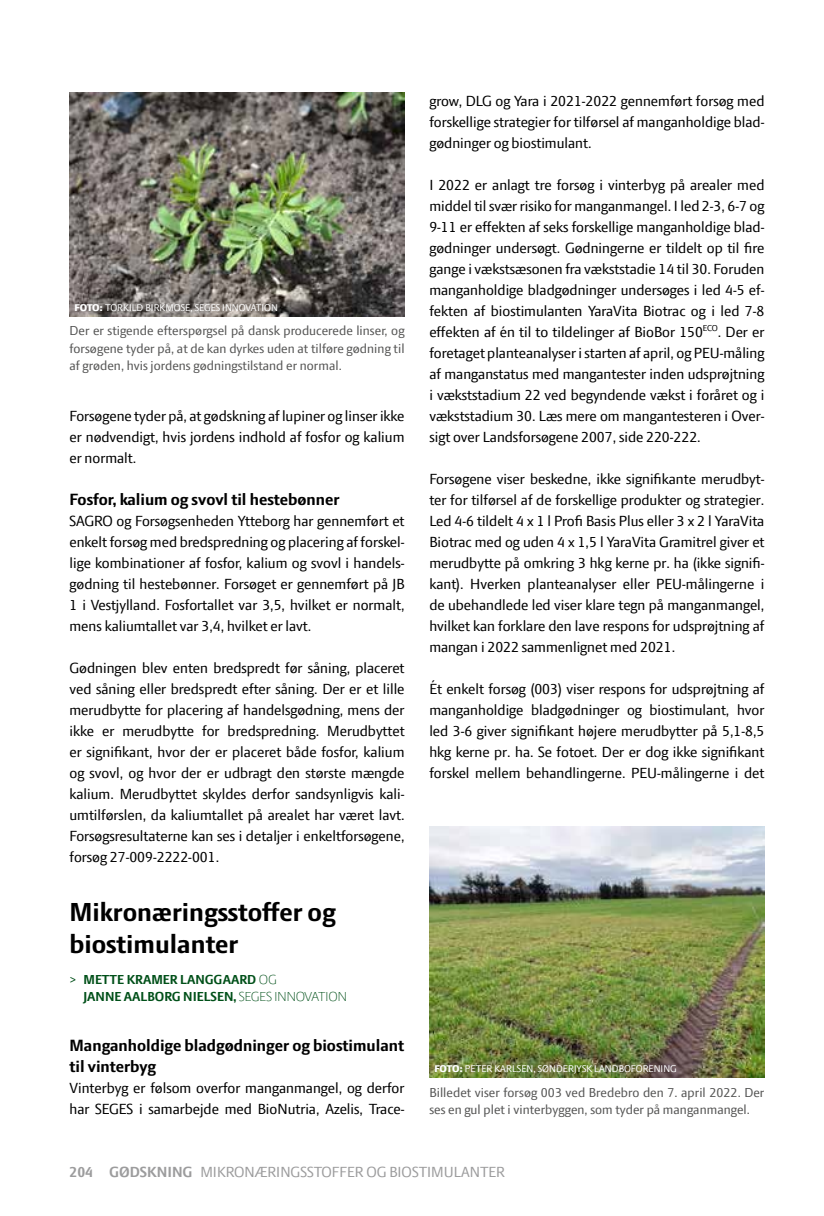
<style>
.page{position:relative;width:824px;height:1216px;background:#fff}
.page>*{position:absolute;margin:0;border:0;box-sizing:border-box;transform-origin:0 0}
.t1{font:700 28px/31.5px "LF Press Sans";color:#000}
.t2{font:700 17.5px/21px "LF Press Sans";color:#000}
.t3{font:15.75px/21px "LF Press Sans";color:#000;text-align:justify}
.t4{font:15.75px "LF Press Sans";color:#9c9c9d}
.t5{font:14px/17.5px "LF Press Sans";letter-spacing:.005em;color:#565655;text-align:justify}
.t6{font:700 14px/16.8px "LF Press Sans";color:#005019}
.t7{font:10.5px "LF Press Sans";letter-spacing:.005em;color:#fff}
.s1{font-weight:800}
.s2{font-weight:400}
.s3{font-weight:300}
.s4{font-weight:700}
</style>
<div class="page">
<img style="left:69px;top:93px;width:335px;height:223px">
<img style="left:429px;top:826px;width:335px;height:251px">
<p class="t7" style="left:74px;top:302px;width:205px"><span class="s1">FOTO:</span> TORKILD BIRKMOSE, SEGES INNOVATION</p>
<p class="t5" style="left:69px;top:322px;width:336px">Der er stigende efterspørgsel på dansk producerede linser, og forsøgene tyder på, at de kan dyrkes uden at tilføre gødning til af grøden, hvis jordens gødningstilstand er normal.</p>
<p class="t3" style="left:69px;top:405px;width:336px">Forsøgene tyder på, at gødskning af lupiner og linser ikke er nødvendigt, hvis jordens indhold af fosfor og kalium er normalt.</p>
<p class="t2" style="left:69px;top:488px;width:271px">Fosfor, kalium og svovl til hestebønner</p>
<p class="t3" style="left:69px;top:510px;width:336px">SAGRO og Forsøgsenheden Ytteborg har gennemført et enkelt forsøg med bredspredning og placering af forskel&shy;lige kombinationer af fosfor, kalium og svovl i handels&shy;gødning til hestebønner. Forsøget er gennemført på JB 1 i Vestjylland. Fosfortallet var 3,5, hvilket er normalt, mens kaliumtallet var 3,4, hvilket er lavt.</p>
<p class="t3" style="left:69px;top:657px;width:336px">Gødningen blev enten bredspredt før såning, placeret ved såning eller bredspredt efter såning. Der er et lille merudbytte for placering af handelsgødning, mens der ikke er merudbytte for bredspredning. Merudbyttet er signifikant, hvor der er placeret både fosfor, kalium og svovl, og hvor der er udbragt den største mængde kalium. Merudbyttet skyldes derfor sandsynligvis kali&shy;umtilførslen, da kaliumtallet på arealet har været lavt.<br>Forsøgsresultaterne kan ses i detaljer i enkeltforsøgene, forsøg 27-009-2222-001.</p>
<h1 class="t1" style="left:69px;top:896px;width:268px">Mikronæringsstoffer og biostimulanter</h1>
<p class="t6" style="left:83px;top:971px;width:265px;text-indent:-14px"><span class="s2">&gt;</span> METTE KRAMER LANGGAARD <span class="s3">OG<br></span>JANNE AALBORG NIELSEN, <span class="s3">SEGES INNOVATION</span></p>
<p class="t2" style="left:69px;top:1034px;width:336px">Manganholdige bladgødninger og biostimulant til vinterbyg</p>
<p class="t3" style="left:69px;top:1077px;width:336px">Vinterbyg er følsom overfor manganmangel, og derfor har SEGES i samarbejde med BioNutria, Azelis, Trace-</p>
<p class="t3" style="left:429px;top:90px;width:336px">grow, DLG og Yara i 2021-2022 gennemført forsøg med forskellige strategier for tilførsel af manganholdige blad&shy;gødninger og biostimulant.</p>
<p class="t3" style="left:429px;top:174px;width:336px">I 2022 er anlagt tre forsøg i vinterbyg på arealer med middel til svær risiko for manganmangel. I led 2-3, 6-7 og 9-11 er effekten af seks forskellige manganholdige blad&shy;gødninger undersøgt. Gødningerne er tildelt op til fire gange i vækstsæsonen fra vækststadie 14 til 30. Foruden manganholdige bladgødninger undersøges i led 4-5 ef&shy;fekten af biostimulanten YaraVita Biotrac og i led 7-8 effekten af én til to tildelinger af BioBor 150<sup>ECO</sup>. Der er foretaget planteanalyser i starten af april, og PEU-måling af manganstatus med mangantester inden udsprøjtning i vækststadium 22 ved begyndende vækst i foråret og i vækststadium 30. Læs mere om mangantesteren i Over&shy;sigt over Landsforsøgene 2007, side 220-222.</p>
<p class="t3" style="left:429px;top:468px;width:336px">Forsøgene viser beskedne, ikke signifikante merudbyt&shy;ter for tilførsel af de forskellige produkter og strategier.<br>Led 4-6 tildelt 4 x 1 l Profi Basis Plus eller 3 x 2 l YaraVita Biotrac med og uden 4 x 1,5 l YaraVita Gramitrel giver et merudbytte på omkring 3 hkg kerne pr. ha (ikke signifi&shy;kant). Hverken planteanalyser eller PEU-målingerne i de ubehandlede led viser klare tegn på manganmangel, hvilket kan forklare den lave respons for udsprøjtning af mangan i 2022 sammenlignet med 2021.</p>
<p class="t3" style="left:429px;top:678px;width:336px">Ét enkelt forsøg (003) viser respons for udsprøjtning af manganholdige bladgødninger og biostimulant, hvor led 3-6 giver signifikant højere merudbytter på 5,1-8,5 hkg kerne pr. ha. Se fotoet. Der er dog ikke signifikant forskel mellem behandlingerne. PEU-målingerne i det</p>
<p class="t7" style="left:434px;top:1062px;width:244px"><span class="s1">FOTO:</span> PETER KARLSEN, SØNDERJYSK LANDBOFORENING</p>
<p class="t5" style="left:429px;top:1082px;width:336px">Billedet viser forsøg 003 ved Bredebro den 7. april 2022. Der ses en gul plet i vinterbyggen, som tyder på manganmangel.</p>
<p class="t4" style="left:69px;top:1162px;width:153px"><span class="s4">204 GØDSKNING</span> Mikronæringsstoffer</p>
<p class="t4" style="left:366px;top:1162px;width:33px">og biostimulanter</p>
</div>
